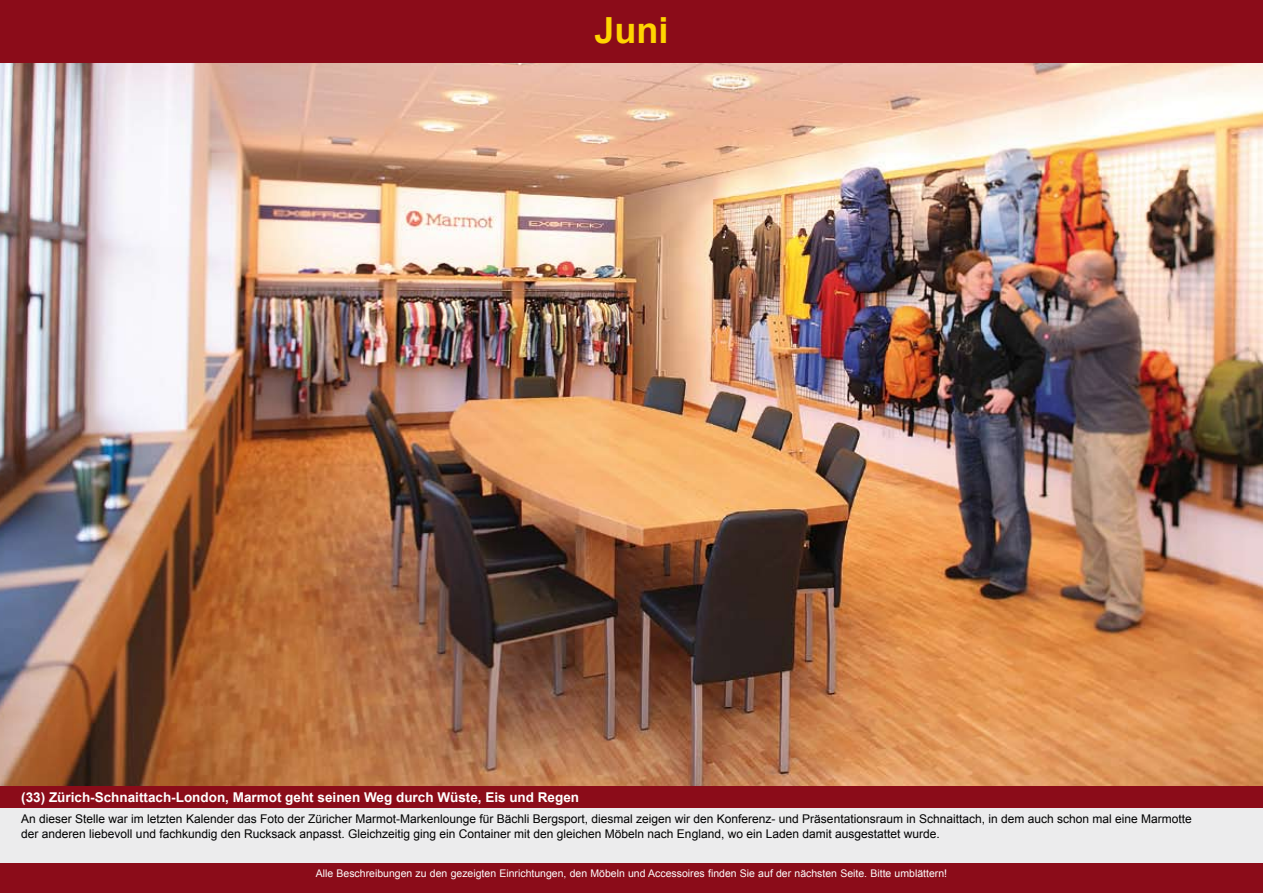
<style>
.page{position:relative;width:1263px;height:893px;background:#ececed}
.page>*{position:absolute;margin:0;border:0;box-sizing:border-box;transform-origin:0 0}
.t1{font:700 36px "Arial";color:#ffd500}
.t2{font:700 13.5px "Arial";color:#fff}
.t3{font:12px/14.4px "Arial";color:#000}
.t4{font:10.5px "Arial";color:#fff}
</style>
<div class="page">
<div style="left:0;top:0;width:1263px;height:64px;background:#8b0c19"></div>
<img style="left:0;top:64px;width:1263px;height:723px">
<div style="left:0;top:863px;width:1263px;height:30px;background:#8b0c19"></div>
<div style="left:0;top:787px;width:1263px;height:21px;background:#8b0c19"></div>
<h1 class="t1" style="left:594px;top:10px;width:76px">Juni</h1>
<p class="t2" style="left:21px;top:789px;width:559px">(33) Zürich-Schnaittach-London, Marmot geht seinen Weg durch Wüste, Eis und Regen</p>
<p class="t3" style="left:21px;top:812px;width:1172px">An dieser Stelle war im letzten Kalender das Foto der Züricher Marmot-Markenlounge für Bächli Bergsport, diesmal zeigen wir den Konferenz- und Präsentationsraum in Schnaittach, in dem auch schon mal eine Marmotte der anderen liebevoll und fachkundig den Rucksack anpasst. Gleichzeitig ging ein Container mit den gleichen Möbeln nach England, wo ein Laden damit ausgestattet wurde.</p>
<p class="t4" style="left:316px;top:868px;width:633px">Alle Beschreibungen zu den gezeigten Einrichtungen, den Möbeln und Accessoires finden Sie auf der nächsten Seite. Bitte umblättern!</p>
</div>
